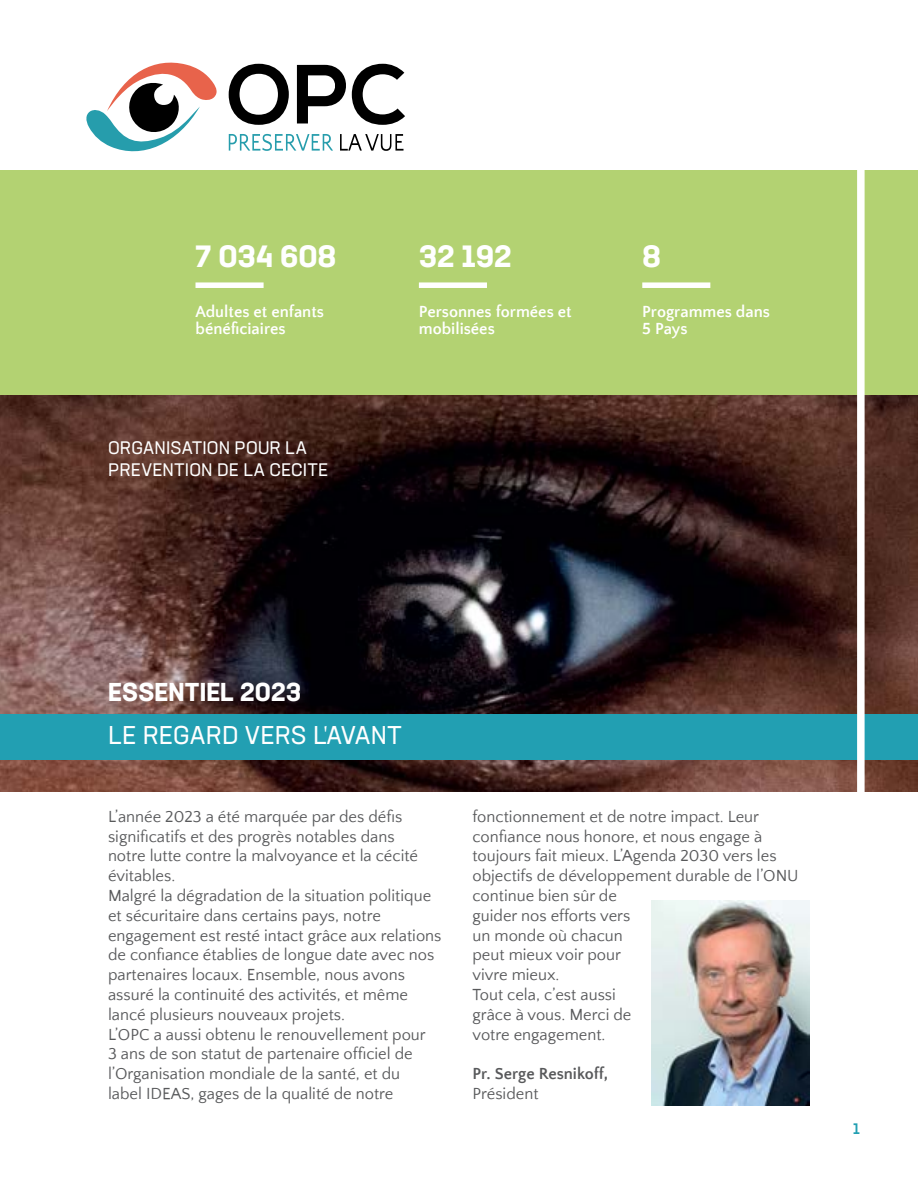
<style>
.page{position:relative;width:918px;height:1188px;background:#fff}
.page>*{position:absolute;margin:0;border:0;box-sizing:border-box;transform-origin:0 0}
.t1{font:700 30.3px "Neusa Next Std Trial";letter-spacing:-.01em;color:#fff}
.t2{font:25.5px/42.8px "Neusa Next Std Trial";letter-spacing:.005em;color:#fff}
.t3{font:18px/22.5px "Neusa Next Std Trial";letter-spacing:.01em;color:#fff}
.t4{font:16.5px/19.8px "Quattrocento Sans";color:#58595b}
.t5{font:700 16.5px/17.1px "Quattrocento Sans";color:#fff}
.t6{font:700 16.5px "Quattrocento Sans";color:#58595b}
.t7{font:500 15px "Neusa Next Std Trial";color:#229fb2}
.s1{font-weight:700}
.s2{font-family:"Minion Pro"}
</style>
<div class="page">
<div style="left:0;top:171px;width:918px;height:225px;background:#b3d272"></div>
<img style="left:0;top:396px;width:857px;height:396px">
<div style="left:196px;top:282px;width:68px;height:6px;background:#fff"></div>
<div style="left:419px;top:282px;width:68px;height:6px;background:#fff"></div>
<div style="left:642px;top:282px;width:68px;height:6px;background:#fff"></div>
<div style="left:0;top:714px;width:918px;height:46px;background:#229fb2"></div>
<svg style="left:86px;top:62px;width:131px;height:90px"></svg>
<svg style="left:229px;top:64px;width:60px;height:61px"></svg>
<svg style="left:297px;top:64px;width:108px;height:61px"></svg>
<svg style="left:229px;top:134px;width:104px;height:17px"></svg>
<svg style="left:340px;top:134px;width:64px;height:17px"></svg>
<svg style="left:857px;top:170px;width:61px;height:622px"></svg>
<img style="left:652px;top:900px;width:158px;height:205px">
<h1 class="t1" style="left:196px;top:244px;width:142px">7 034 608</h1>
<p class="t5" style="left:196px;top:305px;width:130px">Adultes et enfants bénéficiaires</p>
<p class="t3" style="left:108px;top:438px;width:222px">ORGANISATION POUR LA<br>PREVENTION DE LA CECITE</p>
<h1 class="t1" style="left:419px;top:244px;width:94px">32 192</h1>
<p class="t5" style="left:419px;top:304px;width:154px">Personnes formées et mobilisées</p>
<h1 class="t1" style="left:642px;top:244px;width:20px">8</h1>
<p class="t5" style="left:642px;top:304px;width:129px">Programmes dans<br>5 Pays</p>
<h2 class="t2" style="left:108px;top:673px;width:295px"><span class="s1">ESSENTIEL 2023<br></span>LE REGARD VERS L<span class="s2">'</span>AVANT</h2>
<p class="t4" style="left:108px;top:807px;width:335px">L’année 2023 a été marquée par des défis significatifs et des progrès notables dans<br>notre lutte contre la malvoyance et la cécité évitables.<br>Malgré la dégradation de la situation politique et sécuritaire dans certains pays, notre engagement est resté intact grâce aux relations de confiance établies de longue date avec nos partenaires locaux. Ensemble, nous avons assuré la continuité des activités, et même lancé plusieurs nouveaux projets.<br>L’OPC a aussi obtenu le renouvellement pour<br>3 ans de son statut de partenaire officiel de l’Organisation mondiale de la santé, et du<br>label IDEAS, gages de la qualité de notre</p>
<p class="t4" style="left:473px;top:807px;width:328px">fonctionnement et de notre impact. Leur confiance nous honore, et nous engage à toujours fait mieux. L’Agenda 2030 vers les objectifs de développement durable de l’ONU continue bien sûr de<br>guider nos efforts vers<br>un monde où chacun<br>peut mieux voir pour<br>vivre mieux.<br>Tout cela, c’est aussi<br>grâce à vous. Merci de<br>votre engagement.</p>
<p class="t6" style="left:473px;top:1065px;width:137px">Pr. Serge Resnikoff,</p>
<p class="t4" style="left:473px;top:1085px;width:68px">Président</p>
<p class="t7" style="left:853px;top:1122px;width:8px">1</p>
</div>
